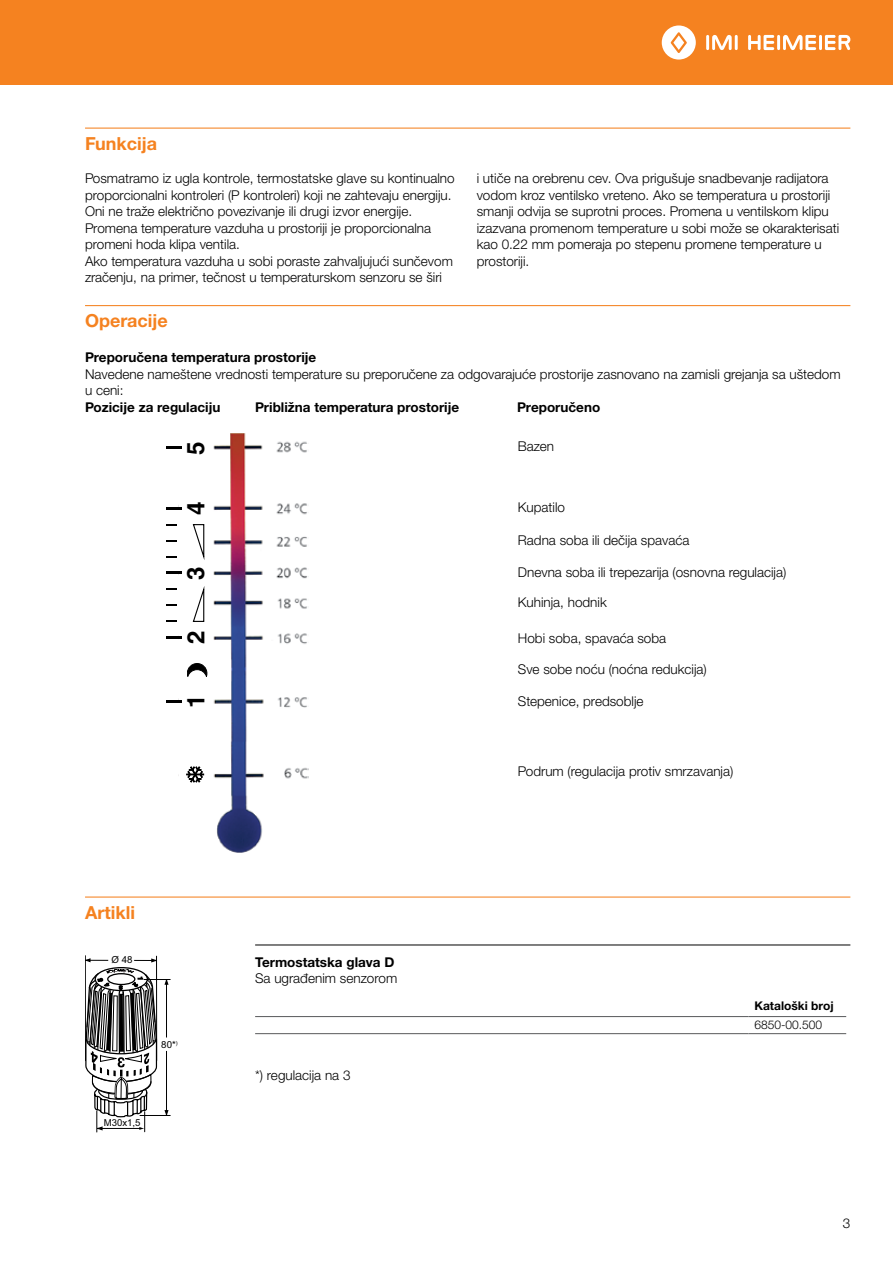
<style>
.page{position:relative;width:893px;height:1263px;background:#fff}
.page>*{position:absolute;margin:0;border:0;box-sizing:border-box;transform-origin:0 0}
.t1{font:700 24.15px "Helvetica";color:#000}
.t2{font:700 18px "Helvetica Neue LTW1 G";color:#f58220}
.t3{font:300 13.5px/16.5px "Helvetica Neue LTW1 G";color:#000}
.t4{font:700 13.5px "Helvetica Neue LTW1 G";color:#000}
.t5{font:700 12px "Helvetica Neue LTW1 G";color:#000}
.t6{font:300 12px "Helvetica Neue LTW1 G";color:#000}
.t7{font:9.75px "Arial";color:#000}
.t8{font:9.6px "Arial";color:#000}
</style>
<div class="page">
<div style="left:0;top:0;width:893px;height:85px;background:#f58220"></div>
<hr style="left:706px;top:35px;width:3px;height:15px;background:#fff">
<hr style="left:735px;top:35px;width:3px;height:15px;background:#fff">
<svg style="left:712px;top:35px;width:20px;height:15px"></svg>
<svg style="left:662px;top:25px;width:34px;height:35px"></svg>
<hr style="left:777px;top:35px;width:3px;height:15px;background:#fff">
<svg style="left:748px;top:35px;width:26px;height:15px"></svg>
<hr style="left:819px;top:35px;width:3px;height:15px;background:#fff">
<svg style="left:783px;top:35px;width:33px;height:15px"></svg>
<svg style="left:825px;top:35px;width:25px;height:15px"></svg>
<hr style="left:85px;top:128px;width:765px;height:1px;background:#f58220">
<hr style="left:85px;top:305px;width:765px;height:1px;background:#f58220">
<hr style="left:85px;top:896px;width:765px;height:1px;background:#f58220">
<hr style="left:255px;top:944px;width:595px;height:1px;background:#000">
<hr style="left:255px;top:1016px;width:493px;height:1px;background:#58595b">
<hr style="left:255px;top:1033px;width:493px;height:1px;background:#58595b">
<hr style="left:748px;top:1016px;width:98px;height:1px;background:#58595b">
<hr style="left:748px;top:1033px;width:98px;height:1px;background:#58595b">
<img style="left:178px;top:433px;width:130px;height:419px">
<div style="left:179px;top:426px;width:29px;height:424px;background:#fff"></div>
<svg style="left:166px;top:556px;width:10px;height:2px"></svg>
<hr style="left:166px;top:571px;width:16px;height:3px;background:#000">
<hr style="left:166px;top:507px;width:16px;height:3px;background:#000">
<svg style="left:187px;top:663px;width:20px;height:14px"></svg>
<svg style="left:187px;top:767px;width:17px;height:15px"></svg>
<svg style="left:192px;top:524px;width:13px;height:98px"></svg>
<svg style="left:166px;top:604px;width:10px;height:2px"></svg>
<svg style="left:166px;top:588px;width:10px;height:2px"></svg>
<hr style="left:166px;top:636px;width:16px;height:3px;background:#000">
<hr style="left:166px;top:446px;width:16px;height:3px;background:#000">
<hr style="left:166px;top:700px;width:16px;height:3px;background:#000">
<hr style="left:85px;top:956px;width:1px;height:105px;background:#000">
<hr style="left:156px;top:956px;width:1px;height:104px;background:#000">
<svg style="left:85px;top:958px;width:85px;height:174px"></svg>
<h2 class="t2" style="left:85px;top:132px;width:73px">Funkcija</h2>
<p class="t3" style="left:85px;top:170px;width:371px">Posmatramo iz ugla kontrole, termostatske glave su kontinualno proporcionalni kontroleri (P kontroleri) koji ne zahtevaju energiju.<br>Oni ne traže električno povezivanje ili drugi izvor energije.<br>Promena temperature vazduha u prostoriji je proporcionalna promeni hoda klipa ventila.<br>Ako temperatura vazduha u sobi poraste zahvaljujući sunčevom zračenju, na primer, tečnost u temperaturskom senzoru se širi</p>
<p class="t3" style="left:477px;top:170px;width:364px">i utiče na orebrenu cev. Ova prigušuje snadbevanje radijatora vodom kroz ventilsko vreteno. Ako se temperatura u prostoriji smanji odvija se suprotni proces. Promena u ventilskom klipu izazvana promenom temperature u sobi može se okarakterisati kao 0.22 mm pomeraja po stepenu promene temperature u prostoriji.</p>
<h2 class="t2" style="left:85px;top:310px;width:84px">Operacije</h2>
<p class="t4" style="left:85px;top:349px;width:233px">Preporučena temperatura prostorije</p>
<p class="t3" style="left:85px;top:366px;width:757px">Navedene nameštene vrednosti temperature su preporučene za odgovarajuće prostorije zasnovano na zamisli grejanja sa uštedom u ceni:</p>
<p class="t4" style="left:85px;top:399px;width:137px">Pozicije za regulaciju</p>
<p class="t4" style="left:255px;top:399px;width:206px">Približna temperatura prostorije</p>
<p class="t4" style="left:517px;top:399px;width:85px">Preporučeno</p>
<p class="t3" style="left:518px;top:438px;width:38px">Bazen</p>
<h1 class="t1" style="left:181px;top:455px;width:15px;rotate:-90deg">5</h1>
<h1 class="t1" style="left:181px;top:515px;width:15px;rotate:-90deg">4</h1>
<h1 class="t1" style="left:181px;top:580px;width:15px;rotate:-90deg">3</h1>
<h1 class="t1" style="left:181px;top:644px;width:15px;rotate:-90deg">2</h1>
<h1 class="t1" style="left:181px;top:708px;width:15px;rotate:-90deg">1</h1>
<h2 class="t2" style="left:85px;top:901px;width:51px">Artikli</h2>
<p class="t7" style="left:112px;top:953px;width:23px">Ø 48</p>
<p class="t7" style="left:161px;top:1038px;width:18px">80*<sup>)</sup></p>
<p class="t8" style="left:104px;top:1116px;width:38px">M30x1,5</p>
<p class="t4" style="left:255px;top:953px;width:141px">Termostatska glava D</p>
<p class="t3" style="left:255px;top:970px;width:144px">Sa ugrađenim senzorom</p>
<p class="t3" style="left:255px;top:1067px;width:97px">*) regulacija na 3</p>
<p class="t3" style="left:518px;top:499px;width:49px">Kupatilo</p>
<p class="t3" style="left:518px;top:532px;width:173px">Radna soba ili dečija spavaća</p>
<p class="t3" style="left:518px;top:564px;width:270px">Dnevna soba ili trepezarija (osnovna regulacija)</p>
<p class="t3" style="left:518px;top:594px;width:90px">Kuhinja, hodnik</p>
<p class="t3" style="left:518px;top:630px;width:150px">Hobi soba, spavaća soba</p>
<p class="t3" style="left:518px;top:661px;width:190px">Sve sobe noću (noćna redukcija)</p>
<p class="t3" style="left:518px;top:693px;width:127px">Stepenice, predsoblje</p>
<p class="t3" style="left:518px;top:763px;width:217px">Podrum (regulacija protiv smrzavanja)</p>
<p class="t5" style="left:754px;top:998px;width:81px">Kataloški broj</p>
<p class="t6" style="left:754px;top:1018px;width:69px">6850-00.500</p>
<p class="t3" style="left:843px;top:1215px;width:9px">3</p>
</div>
